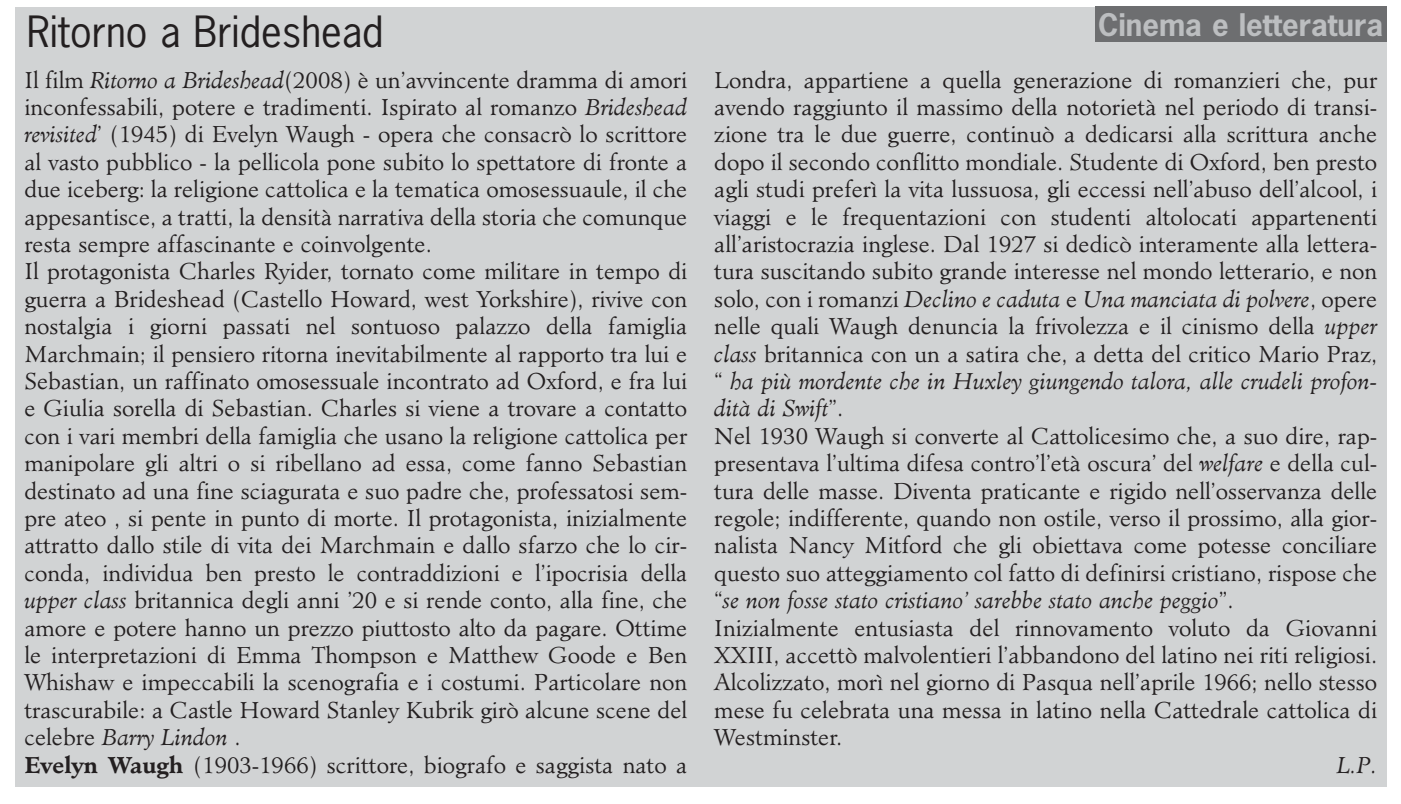
<style>
.page{position:relative;width:1401px;height:804px;background:#fff}
.page>*{position:absolute;margin:0;border:0;box-sizing:border-box;transform-origin:0 0}
.t1{font:40.5px "News Gothic";color:#231f20}
.t2{font:700 29.25px "News Gothic";color:#bcbec0}
.t3{font:300 22.28px/27.4px "Minister";color:#231f20}
.t4{font:italic 300 22.28px "Minister";color:#231f20}
.s1{font-style:italic}
.s2{font-weight:700}
</style>
<div class="page">
<div style="left:15px;top:7px;width:1371px;height:778px;background:#d1d3d4"></div>
<div style="left:1095px;top:7px;width:291px;height:35px;background:#6d6e70"></div>
<h1 class="t1" style="left:27px;top:16px;width:358px">Ritorno a Brideshead</h1>
<h2 class="t2" style="left:1098px;top:13px;width:286px">Cinema e letteratura</h2>
<p class="t3" style="left:24px;top:68px;width:664px">Il film <span class="s1">Ritorno a Brideshead</span>(2008) è un’avvincente dramma di amori inconfessabili, potere e tradimenti. Ispirato al romanzo <span class="s1">Brideshead revisited</span>’ (1945) di Evelyn Waugh - opera che consacrò lo scrittore al vasto pubblico - la pellicola pone subito lo spettatore di fronte a due iceberg: la religione cattolica e la tematica omosessuaule, il che appesantisce, a tratti, la densità narrativa della storia che comunque resta sempre affascinante e coinvolgente.<br>Il protagonista Charles Ryider, tornato come militare in tempo di guerra a Brideshead (Castello Howard, west Yorkshire), rivive con nostalgia i giorni passati nel sontuoso palazzo della famiglia Marchmain; il pensiero ritorna inevitabilmente al rapporto tra lui e Sebastian, un raffinato omosessuale incontrato ad Oxford, e fra lui e Giulia sorella di Sebastian. Charles si viene a trovare a contatto con i vari membri della famiglia che usano la religione cattolica per manipolare gli altri o si ribellano ad essa, come fanno Sebastian destinato ad una fine sciagurata e suo padre che, professatosi sem&shy;pre ateo , si pente in punto di morte. Il protagonista, inizialmente attratto dallo stile di vita dei Marchmain e dallo sfarzo che lo cir&shy;conda, individua ben presto le contraddizioni e l’ipocrisia della <span class="s1">upper class</span> britannica degli anni ’20 e si rende conto, alla fine, che amore e potere hanno un prezzo piuttosto alto da pagare. Ottime le interpretazioni di Emma Thompson e Matthew Goode e Ben Whishaw e impeccabili la scenografia e i costumi. Particolare non trascurabile: a Castle Howard Stanley Kubrik girò alcune scene del celebre <span class="s1">Barry Lindon</span> .<br><span class="s2">Evelyn Waugh</span> (1903-1966) scrittore, biografo e saggista nato a</p>
<p class="t3" style="left:714px;top:68px;width:664px">Londra, appartiene a quella generazione di romanzieri che, pur avendo raggiunto il massimo della notorietà nel periodo di transi&shy;zione tra le due guerre, continuò a dedicarsi alla scrittura anche dopo il secondo conflitto mondiale. Studente di Oxford, ben presto agli studi preferì la vita lussuosa, gli eccessi nell’abuso dell’alcool, i viaggi e le frequentazioni con studenti altolocati appartenenti all’aristocrazia inglese. Dal 1927 si dedicò interamente alla lettera&shy;tura suscitando subito grande interesse nel mondo letterario, e non solo, con i romanzi <span class="s1">Declino e caduta</span> e <span class="s1">Una manciata di polvere</span>, opere nelle quali Waugh denuncia la frivolezza e il cinismo della <span class="s1">upper class</span> britannica con un a satira che, a detta del critico Mario Praz, “ <span class="s1">ha più mordente che in Huxley giungendo talora, alle crudeli profon&shy;dità di Swift</span>”.<br>Nel 1930 Waugh si converte al Cattolicesimo che, a suo dire, rap&shy;presentava l’ultima difesa contro’l’età oscura’ del <span class="s1">welfare</span> e della cul&shy;tura delle masse. Diventa praticante e rigido nell’osservanza delle regole; indifferente, quando non ostile, verso il prossimo, alla gior&shy;nalista Nancy Mitford che gli obiettava come potesse conciliare questo suo atteggiamento col fatto di definirsi cristiano, rispose che “<span class="s1">se non fosse stato cristiano’ sarebbe stato anche peggio</span>”.<br>Inizialmente entusiasta del rinnovamento voluto da Giovanni XXIII, accettò malvolentieri l’abbandono del latino nei riti religiosi.<br>Alcolizzato, morì nel giorno di Pasqua nell’aprile 1966; nello stesso mese fu celebrata una messa in latino nella Cattedrale cattolica di Westminster.</p>
<p class="t4" style="left:1336px;top:754px;width:42px">L.P.</p>
</div>
